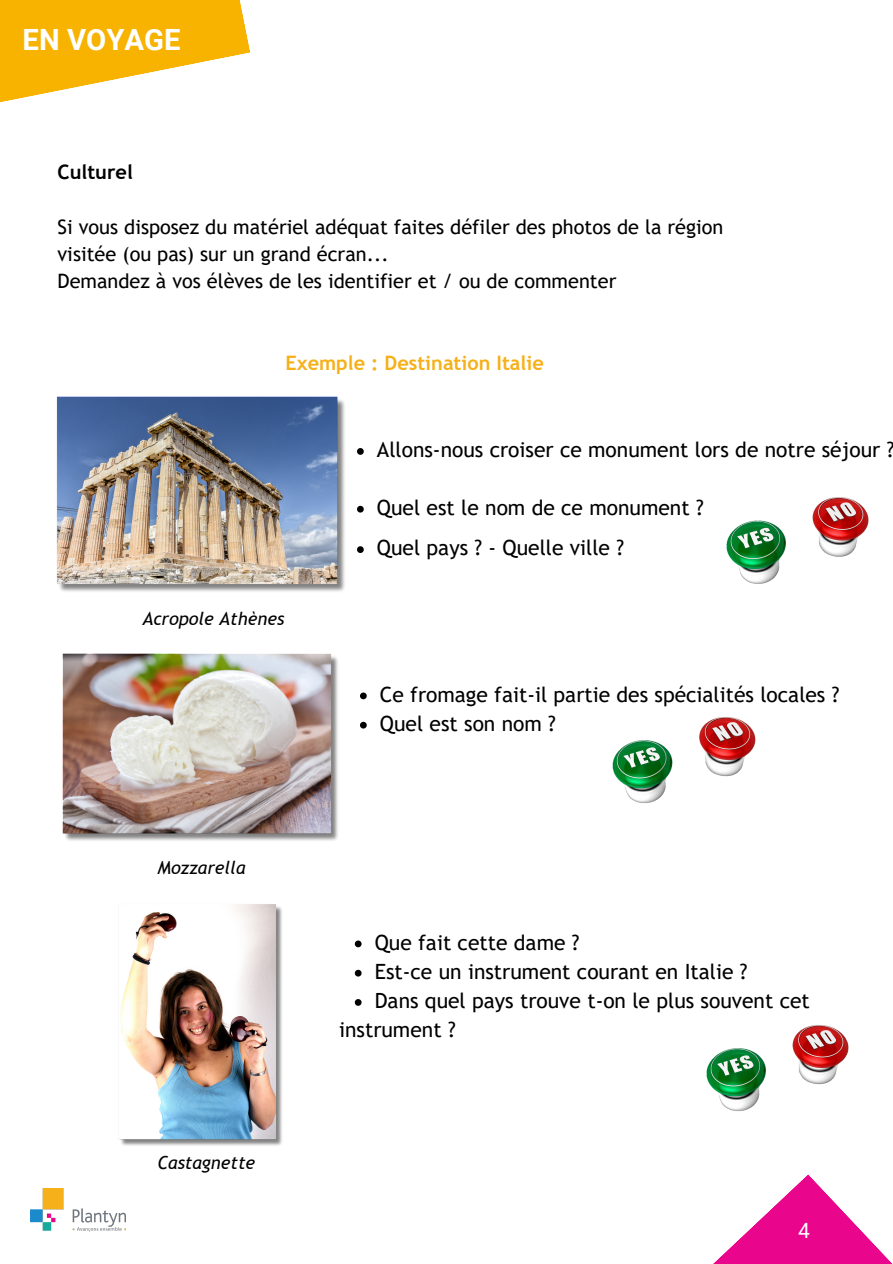
<style>
.page{position:relative;width:893px;height:1264px;background:#fff}
.page>*{position:absolute;margin:0;border:0;box-sizing:border-box;transform-origin:0 0}
.t1{font:700 29.25px "Roboto";color:#fff}
.t2{font:21px "Trebuchet MS";color:#000}
.t3{font:21px "Roboto";color:#fff}
.t4{font:19.95px/27.3px "Trebuchet MS";color:#000}
.t5{font:700 19.95px "Trebuchet MS";color:#f6b019}
.t6{font:700 19.95px "Trebuchet MS";color:#000}
.t7{font:italic 18px "Trebuchet MS";color:#000}
</style>
<div class="page">
<svg style="left:0;top:0;width:250px;height:103px"></svg>
<svg style="left:714px;top:1174px;width:178px;height:89px"></svg>
<img style="left:56px;top:397px;width:289px;height:195px">
<img style="left:726px;top:497px;width:143px;height:87px">
<img style="left:62px;top:653px;width:276px;height:188px">
<img style="left:612px;top:717px;width:144px;height:86px">
<img style="left:119px;top:904px;width:163px;height:242px">
<svg style="left:357px;top:448px;width:7px;height:7px"></svg>
<svg style="left:357px;top:506px;width:7px;height:6px"></svg>
<svg style="left:357px;top:546px;width:7px;height:7px"></svg>
<svg style="left:360px;top:692px;width:7px;height:7px"></svg>
<svg style="left:360px;top:721px;width:7px;height:7px"></svg>
<svg style="left:355px;top:940px;width:6px;height:7px"></svg>
<svg style="left:355px;top:969px;width:6px;height:7px"></svg>
<svg style="left:355px;top:999px;width:6px;height:6px"></svg>
<img style="left:706px;top:1025px;width:143px;height:86px">
<img style="left:31px;top:1188px;width:94px;height:43px">
<p class="t1" style="left:23px;top:23px;width:159px">EN VOYAGE</p>
<h1 class="t6" style="left:58px;top:160px;width:77px">Culturel</h1>
<h2 class="t4" style="left:58px;top:213px;width:667px">Si vous disposez du matériel adéquat faites défiler des photos de la région visitée (ou pas) sur un grand écran...<br>Demandez à vos élèves de les identifier et / ou de commenter</h2>
<h3 class="t5" style="left:285px;top:351px;width:260px">Exemple : Destination Italie</h3>
<p class="t2" style="left:377px;top:437px;width:519px">Allons-nous croiser ce monument lors de notre séjour ?</p>
<p class="t7" style="left:142px;top:608px;width:143px">Acropole Athènes</p>
<p class="t7" style="left:157px;top:857px;width:89px">Mozzarella</p>
<p class="t7" style="left:157px;top:1152px;width:99px">Castagnette</p>
<p class="t2" style="left:377px;top:495px;width:328px">Quel est le nom de ce monument ?</p>
<p class="t2" style="left:377px;top:535px;width:248px">Quel pays ? - Quelle ville ?</p>
<p class="t2" style="left:380px;top:681px;width:461px">Ce fromage fait-il partie des spécialités locales ?</p>
<p class="t2" style="left:380px;top:711px;width:177px">Quel est son nom ?</p>
<p class="t2" style="left:375px;top:929px;width:206px">Que fait cette dame ?</p>
<p class="t2" style="left:375px;top:959px;width:374px">Est-ce un instrument courant en Italie ?</p>
<p class="t2" style="left:375px;top:988px;width:436px">Dans quel pays trouve t-on le plus souvent cet</p>
<h3 class="t2" style="left:339px;top:1017px;width:118px">instrument ?</h3>
<p class="t3" style="left:798px;top:1218px;width:13px">4</p>
</div>
